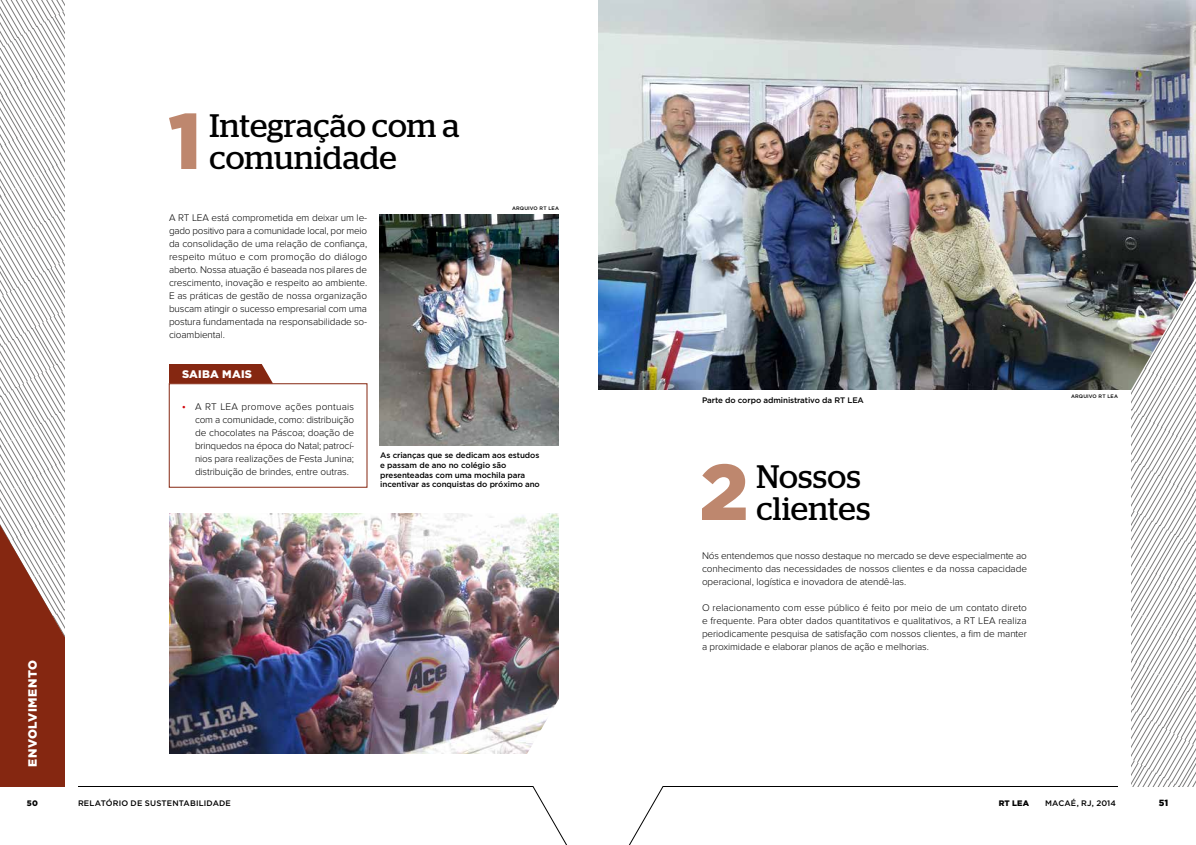
<style>
.page{position:relative;width:1196px;height:845px;background:#fff}
.page>*{position:absolute;margin:0;border:0;box-sizing:border-box;transform-origin:0 0}
.t1{font:900 78.9px "Gotham HTF";color:#be876e}
.t2{font:32.5px/32.5px "Stag";letter-spacing:.005em;color:#000}
.t3{font:900 12px "Gotham HTF";letter-spacing:.05em;color:#fff}
.t4{font:900 11px "Gotham HTF";letter-spacing:.02em;color:#fff}
.t5{font:300 10px/13px "Proxima Nova";letter-spacing:-.01em;color:#000;text-align:justify}
.t6{font:900 9px "Gotham HTF";color:#000}
.t7{font:500 8px/9.8px "Gotham HTF";letter-spacing:-.01em;color:#000}
.t8{font:500 8px "Gotham HTF";letter-spacing:.02em;color:#000}
.t9{font:500 8px "Gotham HTF";letter-spacing:.015em;color:#000}
.t10{font:900 8px "Gotham HTF";letter-spacing:.02em;color:#000}
.t11{font:500 5px "Gotham HTF";letter-spacing:.025em;color:#000}
.s1{font-size:12px;color:#d20a11}
</style>
<div class="page">
<svg style="left:0;top:0;width:65px;height:525px"></svg>
<svg style="left:1131px;top:390px;width:65px;height:396px"></svg>
<svg style="left:78px;top:786px;width:489px;height:59px"></svg>
<svg style="left:629px;top:786px;width:489px;height:59px"></svg>
<div style="left:169px;top:384px;width:198px;height:104px;border:1px solid #852711"></div>
<svg style="left:169px;top:364px;width:104px;height:20px;background:#8c331e"></svg>
<div style="left:0;top:647px;width:65px;height:139px;background:#852711"></div>
<svg style="left:0;top:525px;width:65px;height:122px"></svg>
<img style="left:380px;top:214px;width:179px;height:231px">
<img style="left:169px;top:514px;width:390px;height:240px">
<svg style="left:525px;top:693px;width:34px;height:61px"></svg>
<img style="left:598px;top:0;width:598px;height:390px">
<p class="t3" style="left:26px;top:767px;width:109px;rotate:-90deg">ENVOLVIMENTO</p>
<h1 class="t1" style="left:168px;top:95px;width:35px">1</h1>
<h2 class="t2" style="left:210px;top:109px;width:252px">Integração com a comunidade</h2>
<p class="t5" style="left:169px;top:211px;width:200px">A RT LEA está comprometida em deixar um le&shy;gado positivo para a comunidade local, por meio da consolidação de uma relação de confiança, respeito mútuo e com promoção do diálogo aberto. Nossa atuação é baseada nos pilares de crescimento, inovação e respeito ao ambiente.<br>E as práticas de gestão de nossa organização buscam atingir o sucesso empresarial com uma postura fundamentada na responsabilidade so&shy;cioambiental.</p>
<p class="t4" style="left:182px;top:368px;width:72px">SAIBA MAIS</p>
<p class="t11" style="left:512px;top:205px;width:48px">ARQUIVO RT LEA</p>
<p class="t5" style="left:195px;top:400px;width:161px;text-indent:-13px"><span class="s1">•</span> A RT LEA promove ações pontuais com a comunidade, como: distribuição de chocolates na Páscoa; doação de brinquedos na época do Natal; patrocí&shy;nios para realizações de Festa Junina; distribuição de brindes, entre outras.</p>
<p class="t7" style="left:380px;top:450px;width:161px">As crianças que se dedicam aos estudos e passam de ano no colégio são presenteadas com uma mochila para incentivar as conquistas do próximo ano</p>
<p class="t7" style="left:702px;top:395px;width:163px">Parte do corpo administrativo da RT LEA</p>
<h1 class="t1" style="left:699px;top:446px;width:51px">2</h1>
<h2 class="t2" style="left:757px;top:460px;width:115px">Nossos clientes</h2>
<p class="t5" style="left:702px;top:549px;width:327px">Nós entendemos que nosso destaque no mercado se deve especialmente ao conhecimento das necessidades de nossos clientes e da nossa capacidade operacional, logística e inovadora de atendê-las.</p>
<p class="t5" style="left:702px;top:601px;width:327px">O relacionamento com esse público é feito por meio de um contato direto e frequente. Para obter dados quantitativos e qualitativos, a RT LEA realiza periodicamente pesquisa de satisfação com nossos clientes, a fim de manter a proximidade e elaborar planos de ação e melhorias.</p>
<p class="t11" style="left:1071px;top:394px;width:48px">ARQUIVO RT LEA</p>
<p class="t10" style="left:27px;top:799px;width:13px">50</p>
<p class="t8" style="left:78px;top:799px;width:154px">RELATÓRIO DE SUSTENTABILIDADE</p>
<p class="t10" style="left:999px;top:799px;width:32px">RT LEA</p>
<p class="t9" style="left:1045px;top:799px;width:72px">MACAÉ, RJ, 2014</p>
<p class="t6" style="left:1159px;top:798px;width:11px">51</p>
</div>
